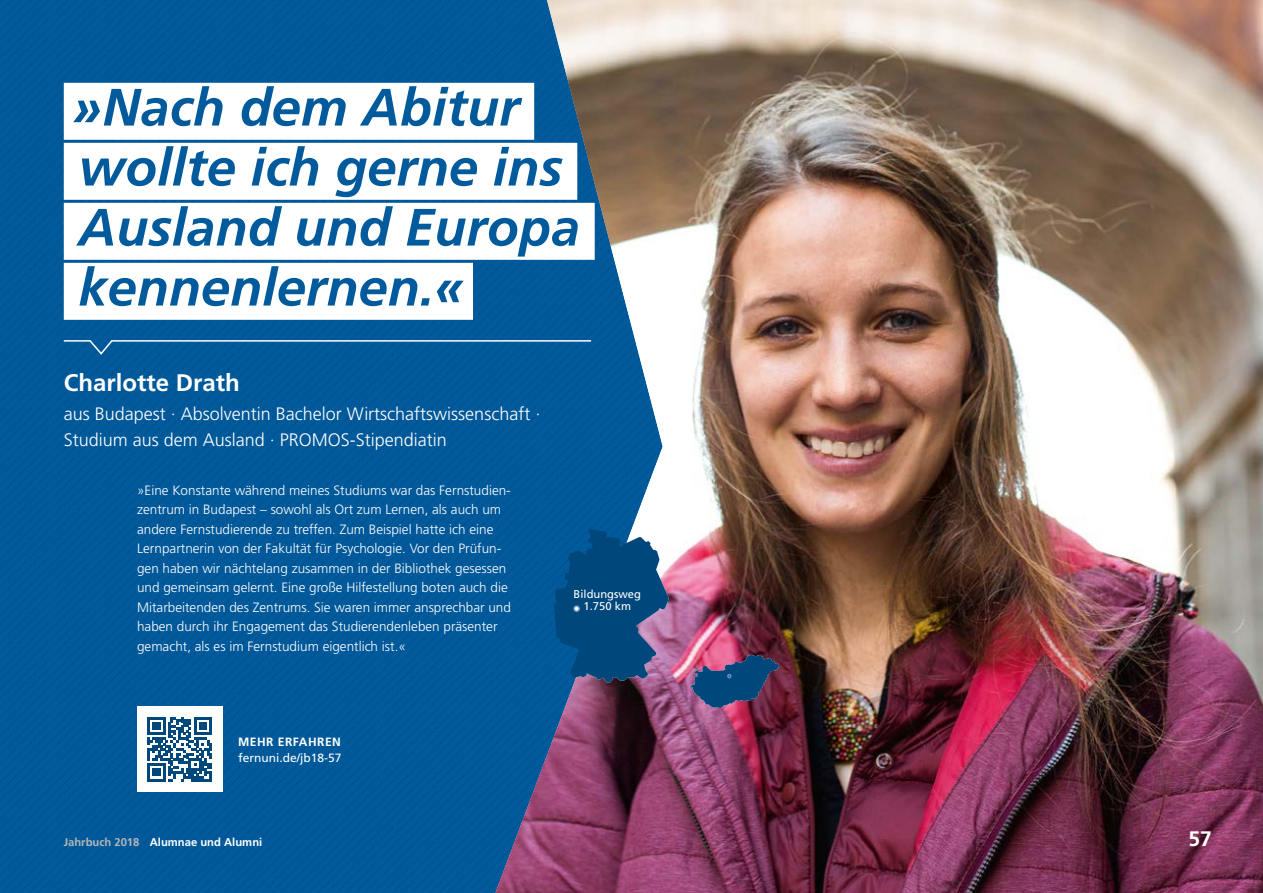
<style>
.page{position:relative;width:1263px;height:893px;background:#fff}
.page>*{position:absolute;margin:0;border:0;box-sizing:border-box;transform-origin:0 0}
.t1{font:italic 700 52.5px/60px "Frutiger";color:#005a9b}
.t2{font:700 24px "Frutiger";color:#fff}
.t3{font:700 21px "Frutiger";color:#fff}
.Testimonial_p_Testimonial_Fakten{font:300 18px/25.5px "Frutiger";color:#fff}
.Artikel_p{font:300 13.5px/19.5px "Frutiger";color:#fff}
.Artikel_Links{font:12px/15.8px "Frutiger";color:#fff}
.t4{font:700 11.25px "Frutiger";color:#fff}
.t5{font:11.25px/12px "Frutiger";color:#fff;text-align:center}
.s1{font-weight:700}
.s2{color:#b6b7b7}
</style>
<div class="page">
<img style="left:0;top:0;width:495px;height:893px">
<div style="left:64px;top:83px;width:470px;height:57px;background:#fff"></div>
<div style="left:64px;top:143px;width:513px;height:57px;background:#fff"></div>
<div style="left:64px;top:203px;width:531px;height:57px;background:#fff"></div>
<div style="left:64px;top:263px;width:409px;height:57px;background:#fff"></div>
<svg style="left:62px;top:339px;width:433px;height:17px;background:#1767a2"></svg>
<div style="left:137px;top:707px;width:85px;height:85px;background:#fff"></div>
<svg style="left:147px;top:717px;width:65px;height:64px"></svg>
<img style="left:495px;top:0;width:768px;height:893px">
<svg style="left:690px;top:655px;width:89px;height:53px;background:#454774"></svg>
<svg style="left:554px;top:529px;width:115px;height:154px;background:#22588a"></svg>
<div style="left:573px;top:605px;width:7px;height:7px;border:2px solid #6991c2;border-radius:50%"></div>
<p class="t1" style="left:70px;top:77px;width:511px">»Nach dem Abitur wollte ich gerne ins<br>Ausland und Europa kennenlernen.«</p>
<p class="t2" style="left:64px;top:368px;width:178px">Charlotte Drath</p>
<p class="Testimonial_p_Testimonial_Fakten" style="left:64px;top:401px;width:478px">aus Budapest · Absolventin Bachelor Wirtschaftswissenschaft ·<br>Studium aus dem Ausland · PROMOS-Stipendiatin</p>
<p class="Artikel_p" style="left:137px;top:480px;width:375px">»Eine Konstante während meines Studiums war das Fernstudien&shy;zentrum in Budapest – sowohl als Ort zum Lernen, als auch um andere Fernstudierende zu treffen. Zum Beispiel hatte ich eine Lernpartnerin von der Fakultät für Psychologie. Vor den Prüfun&shy;gen haben wir nächtelang zusammen in der Bibliothek gesessen und gemeinsam gelernt. Eine große Hilfestellung boten auch die Mitarbeitenden des Zentrums. Sie waren immer ansprechbar und haben durch ihr Engagement das Studierendenleben präsenter gemacht, als es im Fernstudium eigentlich ist.«</p>
<p class="Artikel_Links" style="left:238px;top:734px;width:105px"><span class="s1">MEHR ERFAHREN </span>fernuni.de/jb18-57</p>
<p class="t5" style="left:574px;top:588px;width:69px">Bildungsweg<br>1.750 km</p>
<p class="t4" style="left:64px;top:835px;width:200px"><span class="s2">Jahrbuch 2018</span> Alumnae und Alumni</p>
<h3 class="t3" style="left:1188px;top:826px;width:25px">57</h3>
</div>
